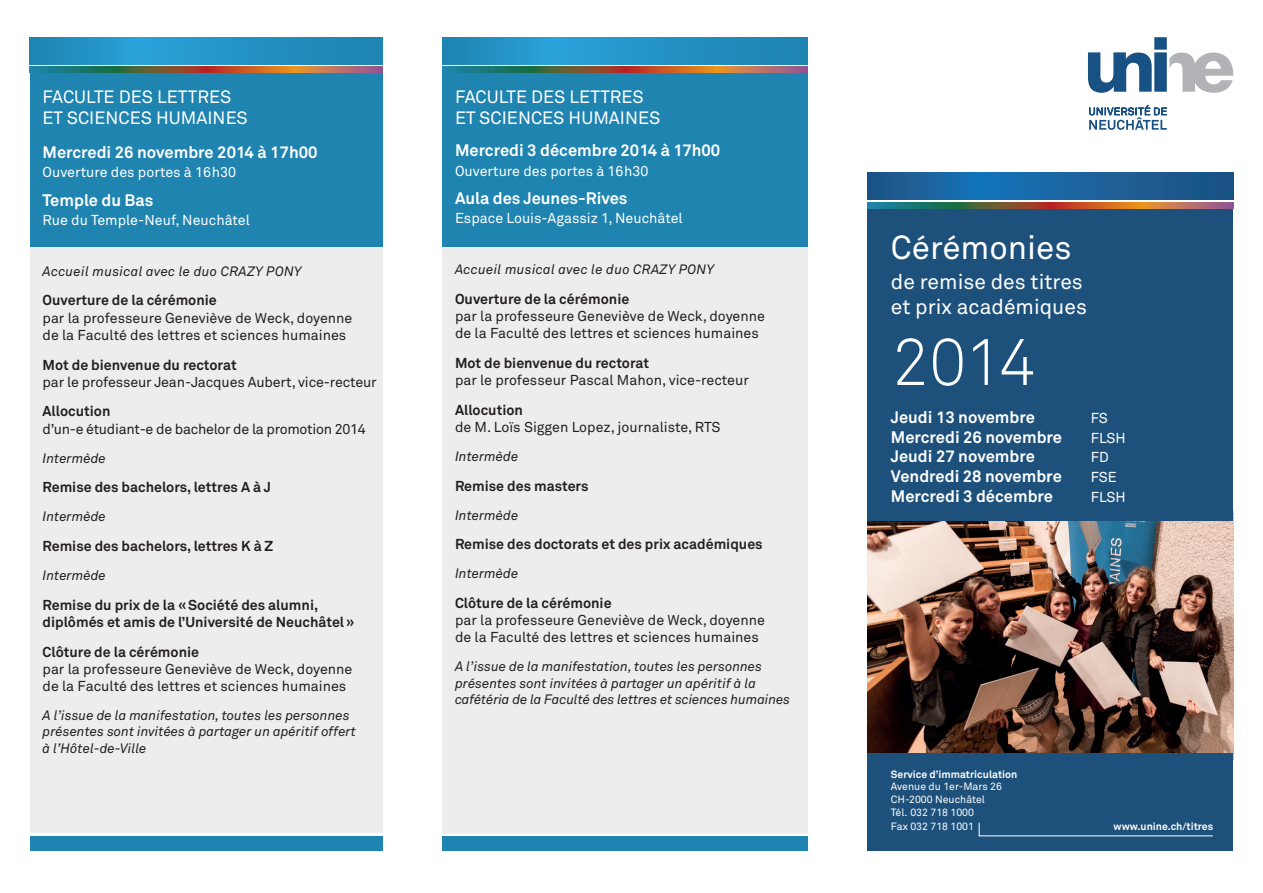
<style>
.page{position:relative;width:1263px;height:893px;background:#fff}
.page>*{position:absolute;margin:0;border:0;box-sizing:border-box;transform-origin:0 0}
.t1{font:300 66px "Akkurat";color:#fff}
.t2{font:33px "Akkurat";color:#fff}
.t3{font:21px/25.2px "Akkurat";color:#fff}
.t4{font:17.7px/21.3px "Akkurat";color:#fff}
.t5{font:700 16.5px "Akkurat";color:#fff}
.t6{font:14.25px/17.1px "Akkurat";color:#231f20}
.t7{font:700 14.25px/17.1px "Akkurat";color:#231f20}
.t8{font:14.25px "Akkurat";color:#fff}
.t9{font:14.25px "Akkurat";letter-spacing:-.02em;color:#231f20}
.t10{font:italic 13.5px/16.2px "Akkurat";color:#231f20}
.t11{font:italic 13.5px "Akkurat";letter-spacing:.02em;color:#231f20}
.t12{font:10.5px/12.6px "Akkurat";color:#fff}
.t13{font:700 10.5px "Akkurat";color:#fff}
</style>
<div class="page">
<div style="left:442px;top:212px;width:366px;height:621px;background:#ededed"></div>
<div style="left:442px;top:70px;width:366px;height:176px;background:#1f84b0"></div>
<svg style="left:442px;top:37px;width:366px;height:27px"></svg>
<svg style="left:442px;top:66px;width:92px;height:7px"></svg>
<svg style="left:534px;top:66px;width:91px;height:7px"></svg>
<svg style="left:625px;top:66px;width:91px;height:7px"></svg>
<svg style="left:716px;top:66px;width:92px;height:7px"></svg>
<div style="left:442px;top:836px;width:366px;height:14px;background:#1f84b0"></div>
<svg style="left:30px;top:37px;width:353px;height:27px"></svg>
<div style="left:30px;top:161px;width:353px;height:672px;background:#ededed"></div>
<div style="left:30px;top:70px;width:353px;height:176px;background:#1f84b0"></div>
<svg style="left:30px;top:66px;width:88px;height:7px"></svg>
<svg style="left:118px;top:66px;width:88px;height:7px"></svg>
<svg style="left:206px;top:66px;width:88px;height:7px"></svg>
<svg style="left:294px;top:66px;width:89px;height:7px"></svg>
<div style="left:30px;top:836px;width:353px;height:14px;background:#1f84b0"></div>
<img style="left:867px;top:521px;width:366px;height:232px">
<div style="left:867px;top:208px;width:366px;height:207px;background:#1d517c"></div>
<svg style="left:1088px;top:37px;width:145px;height:56px"></svg>
<svg style="left:1089px;top:105px;width:78px;height:25px"></svg>
<svg style="left:867px;top:202px;width:92px;height:7px"></svg>
<svg style="left:959px;top:202px;width:91px;height:7px"></svg>
<svg style="left:1050px;top:202px;width:92px;height:7px"></svg>
<svg style="left:1142px;top:202px;width:91px;height:7px"></svg>
<svg style="left:867px;top:173px;width:366px;height:27px"></svg>
<div style="left:867px;top:753px;width:366px;height:97px;background:#1d517c"></div>
<svg style="left:978px;top:822px;width:235px;height:15px"></svg>
<div style="left:867px;top:398px;width:366px;height:123px;background:#1d517c"></div>
<p class="t4" style="left:43px;top:86px;width:207px">FACULTE DES LETTRES<br>ET SCIENCES HUMAINES</p>
<p class="t5" style="left:43px;top:142px;width:277px">Mercredi 26 novembre 2014 à 17h00</p>
<p class="t8" style="left:43px;top:164px;width:195px">Ouverture des portes à 16h30</p>
<p class="t5" style="left:43px;top:190px;width:112px">Temple du Bas</p>
<p class="t8" style="left:43px;top:212px;width:209px">Rue du Temple-Neuf, Neuchâtel</p>
<p class="t11" style="left:43px;top:263px;width:261px">Accueil musical avec le duo CRAZY PONY</p>
<p class="t7" style="left:43px;top:292px;width:176px">Ouverture de la cérémonie</p>
<p class="t6" style="left:43px;top:309px;width:311px">par la professeure Geneviève de Weck, doyenne de la Faculté des lettres et sciences humaines</p>
<p class="t7" style="left:43px;top:356px;width:196px">Mot de bienvenue du rectorat</p>
<p class="t6" style="left:43px;top:373px;width:336px">par le professeur Jean-Jacques Aubert, vice-recteur</p>
<p class="t7" style="left:43px;top:403px;width:69px">Allocution</p>
<p class="t9" style="left:43px;top:420px;width:325px">d’un-e étudiant-e de bachelor de la promotion 2014</p>
<p class="t10" style="left:43px;top:450px;width:65px">Intermède</p>
<p class="t7" style="left:43px;top:479px;width:230px">Remise des bachelors, lettres A à J</p>
<p class="t10" style="left:43px;top:509px;width:65px">Intermède</p>
<p class="t7" style="left:43px;top:538px;width:232px">Remise des bachelors, lettres K à Z</p>
<p class="t10" style="left:43px;top:568px;width:65px">Intermède</p>
<p class="t7" style="left:43px;top:596px;width:313px">Remise du prix de la «Société des alumni, diplômés et amis de l’Université de Neuchâtel»</p>
<p class="t7" style="left:43px;top:643px;width:158px">Clôture de la cérémonie</p>
<p class="t6" style="left:43px;top:661px;width:311px">par la professeure Geneviève de Weck, doyenne de la Faculté des lettres et sciences humaines</p>
<p class="t10" style="left:43px;top:708px;width:315px">A l’issue de la manifestation, toutes les personnes présentes sont invitées à partager un apéritif offert à l’Hôtel-de-Ville</p>
<p class="t4" style="left:455px;top:86px;width:207px">FACULTE DES LETTRES<br>ET SCIENCES HUMAINES</p>
<p class="t5" style="left:455px;top:140px;width:267px">Mercredi 3 décembre 2014 à 17h00</p>
<p class="t8" style="left:455px;top:162px;width:195px">Ouverture des portes à 16h30</p>
<p class="t5" style="left:455px;top:188px;width:174px">Aula des Jeunes-Rives</p>
<p class="t8" style="left:455px;top:210px;width:229px">Espace Louis-Agassiz 1, Neuchâtel</p>
<p class="t11" style="left:455px;top:261px;width:261px">Accueil musical avec le duo CRAZY PONY</p>
<p class="t7" style="left:455px;top:290px;width:176px">Ouverture de la cérémonie</p>
<p class="t6" style="left:455px;top:308px;width:311px">par la professeure Geneviève de Weck, doyenne de la Faculté des lettres et sciences humaines</p>
<p class="t7" style="left:455px;top:354px;width:196px">Mot de bienvenue du rectorat</p>
<p class="t6" style="left:455px;top:372px;width:295px">par le professeur Pascal Mahon, vice-recteur</p>
<p class="t7" style="left:455px;top:401px;width:69px">Allocution</p>
<p class="t6" style="left:455px;top:419px;width:267px">de M. Loïs Siggen Lopez, journaliste, RTS</p>
<p class="t10" style="left:455px;top:448px;width:65px">Intermède</p>
<p class="t7" style="left:455px;top:477px;width:135px">Remise des masters</p>
<p class="t10" style="left:455px;top:507px;width:65px">Intermède</p>
<p class="t7" style="left:455px;top:536px;width:309px">Remise des doctorats et des prix académiques</p>
<p class="t10" style="left:455px;top:566px;width:65px">Intermède</p>
<p class="t7" style="left:455px;top:595px;width:158px">Clôture de la cérémonie</p>
<p class="t6" style="left:455px;top:612px;width:311px">par la professeure Geneviève de Weck, doyenne de la Faculté des lettres et sciences humaines</p>
<p class="t10" style="left:455px;top:659px;width:336px">A l’issue de la manifestation, toutes les personnes présentes sont invitées à partager un apéritif à la cafétéria de la Faculté des lettres et sciences humaines</p>
<h2 class="t2" style="left:891px;top:228px;width:182px">Cérémonies</h2>
<h3 class="t3" style="left:891px;top:269px;width:198px">de remise des titres et prix académiques</h3>
<h1 class="t1" style="left:891px;top:323px;width:146px">2014</h1>
<p class="t5" style="left:891px;top:406px;width:146px">Jeudi 13 novembre</p>
<p class="t8" style="left:1091px;top:409px;width:19px">FS</p>
<p class="t5" style="left:891px;top:426px;width:173px">Mercredi 26 novembre</p>
<p class="t8" style="left:1091px;top:429px;width:37px">FLSH</p>
<p class="t5" style="left:891px;top:446px;width:146px">Jeudi 27 novembre</p>
<p class="t8" style="left:1091px;top:449px;width:20px">FD</p>
<p class="t5" style="left:891px;top:466px;width:172px">Vendredi 28 novembre</p>
<p class="t8" style="left:1091px;top:469px;width:28px">FSE</p>
<p class="t5" style="left:891px;top:486px;width:164px">Mercredi 3 décembre</p>
<p class="t8" style="left:1091px;top:489px;width:37px">FLSH</p>
<p class="t13" style="left:891px;top:767px;width:128px">Service d’immatriculation</p>
<p class="t12" style="left:891px;top:781px;width:113px">Avenue du 1er-Mars 26<br>CH-2000 Neuchâtel<br>Tél. 032 718 1000</p>
<p class="t12" style="left:891px;top:820px;width:85px">Fax 032 718 1001</p>
<p class="t13" style="left:1113px;top:819px;width:101px">www.unine.ch/titres</p>
</div>
